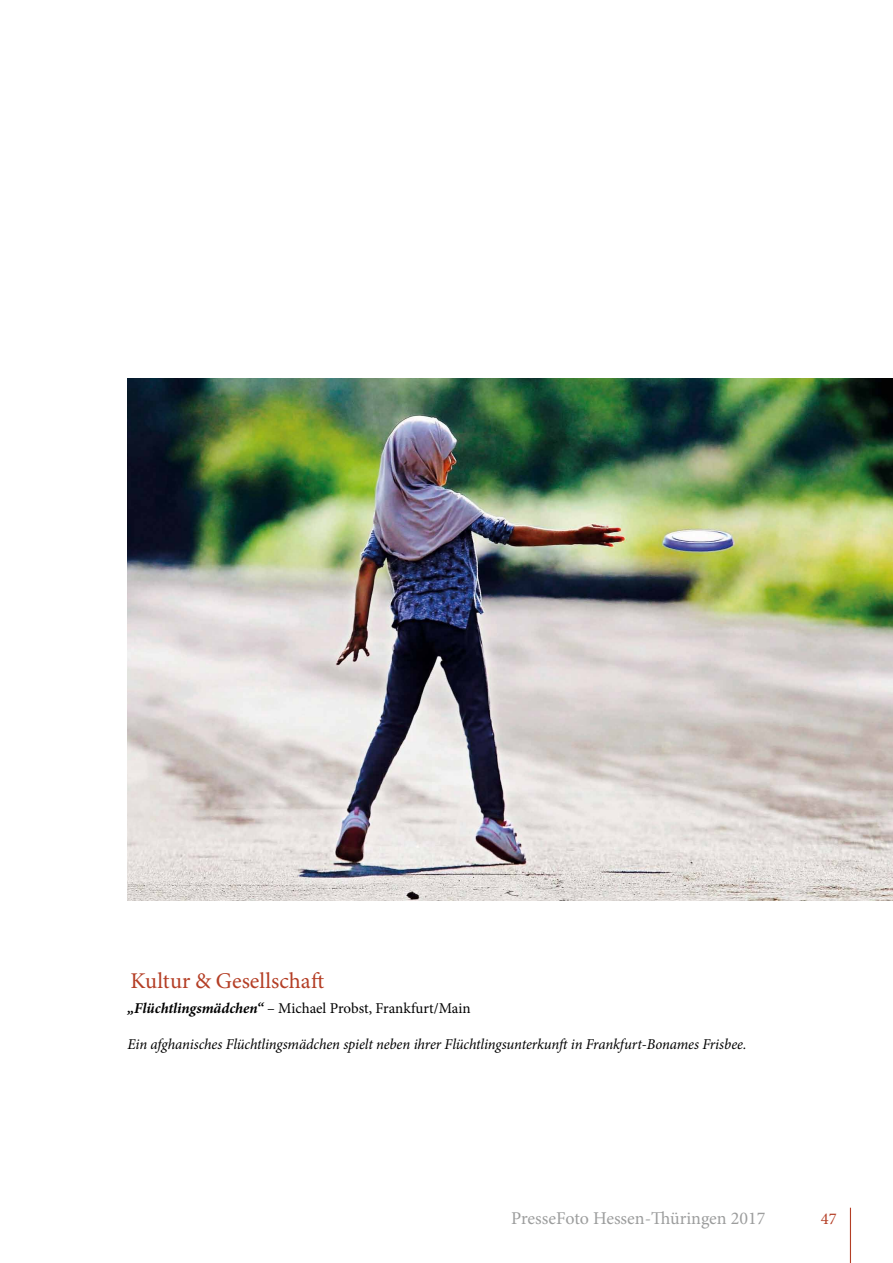
<style>
.page{position:relative;width:893px;height:1263px;background:#fff}
.page>*{position:absolute;margin:0;border:0;box-sizing:border-box;transform-origin:0 0}
.t1{font:22.5px "Minion Pro";color:#b43e25}
.t2{font:18px "Minion Pro";color:#9c9d9d}
.t3{font:16.5px "Minion Pro";color:#b43e25}
.t4{font:italic 15px "Minion Pro";letter-spacing:-.01em;color:#000}
.t5{font:15px "Minion Pro";letter-spacing:-.005em;color:#000}
.s1{font-weight:700;font-style:italic}
</style>
<div class="page">
<hr style="left:850px;top:1208px;width:1px;height:55px;background:#b43e25">
<img style="left:128px;top:378px;width:765px;height:522px">
<h1 class="t1" style="left:130px;top:966px;width:195px">Kultur &amp; Gesellschaft</h1>
<p class="t5" style="left:128px;top:998px;width:344px"><span class="s1">„Flüchtlingsmädchen“</span> – Michael Probst, Frankfurt/Main</p>
<p class="t4" style="left:128px;top:1034px;width:620px">Ein afghanisches Flüchtlingsmädchen spielt neben ihrer Flüchtlingsunterkunft in Frankfurt-Bonames Frisbee.</p>
<p class="t2" style="left:511px;top:1206px;width:256px">PresseFoto Hessen-Thüringen 2017</p>
<p class="t3" style="left:821px;top:1208px;width:17px">47</p>
</div>
